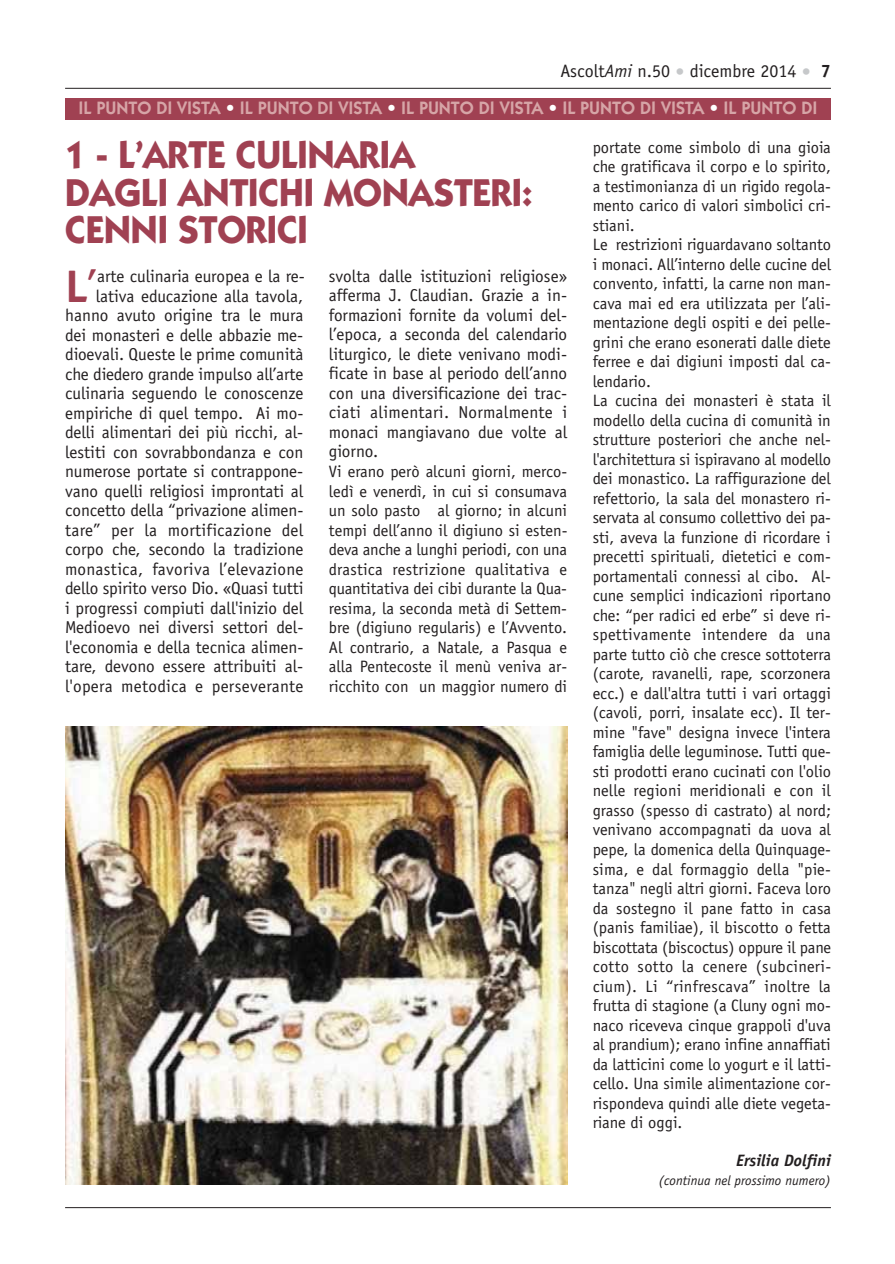
<style>
.page{position:relative;width:895px;height:1264px;background:#fff}
.page>*{position:absolute;margin:0;border:0;box-sizing:border-box;transform-origin:0 0}
.t1{font:700 45.75px "Officina Sans";color:#a04152}
.t2{font:700 39px/37.5px "Itc Kabel";color:#a04152;scale:.95 1}
.t3{font:600 18px "Itc Kabel";color:#d6a5a7}
.t4{font:18px "Officina Sans";color:#231f20}
.t5{font:17.25px/19.5px "Officina Sans";color:#231f20;text-align:right}
.t6{font:16.5px/19.5px "Officina Sans";color:#231f20;text-align:justify}
.t7{font:italic 700 16.5px "Officina Sans";color:#231f20}
.t8{font:italic 13.5px "Officina Sans";color:#231f20}
.s1{font-style:italic}
.s2{color:#c6c8ca}
.s3{font-weight:700}
.s4{color:#fff}
.s5{font-weight:400}
</style>
<div class="page">
<hr style="left:65px;top:88px;width:765px;height:1px;background:#231f20">
<hr style="left:65px;top:1207px;width:765px;height:1px;background:#231f20">
<div style="left:65px;top:98px;width:765px;height:21px;background:#a04152"></div>
<img style="left:65px;top:726px;width:502px;height:458px">
<p class="t4" style="left:560px;top:64px;width:272px">Ascolt<span class="s1">Ami</span> n.50 <span class="s2">•</span> dicembre 2014 <span class="s2">•</span> <span class="s3">7</span></p>
<p class="t3" style="left:79px;top:102px;width:740px">IL PUNTO DI VISTA <span class="s4">•</span> IL PUNTO DI VISTA <span class="s4">•</span> IL PUNTO DI VISTA <span class="s4">•</span> IL PUNTO DI VISTA <span class="s4">•</span> IL PUNTO DI</p>
<h2 class="t2" style="left:65px;top:140px;width:493px">1 - L’ARTE CULINARIA<br>DAGLI ANTICHI MONASTERI:<br>CENNI STORICI</h2>
<h1 class="t1" style="left:65px;top:268px;width:33px">L<span class="s5">’</span></h1>
<p class="t5" style="left:65px;top:268px;width:241px">arte culinaria europea e la re&shy;lativa educazione alla tavola, hanno avuto origine tra le mura dei monasteri e delle abbazie me&shy;dioevali. Queste le prime comunità che diedero grande impulso all’arte culinaria seguendo le conoscenze empiriche di quel tempo. Ai mo&shy;delli alimentari dei più ricchi, al&shy;lestiti con sovrabbondanza e con numerose portate si contrappone&shy;vano quelli religiosi improntati al concetto della “privazione alimen&shy;tare” per la mortificazione del corpo che, secondo la tradizione monastica, favoriva l’elevazione dello spirito verso Dio. «Quasi tutti i progressi compiuti dall'inizio del Medioevo nei diversi settori del&shy;l'economia e della tecnica alimen&shy;tare, devono essere attribuiti al&shy;l'opera metodica e perseverante</p>
<p class="t5" style="left:329px;top:268px;width:240px;text-align:justify">svolta dalle istituzioni religiose» afferma J. Claudian. Grazie a in&shy;formazioni fornite da volumi del&shy;l’epoca, a seconda del calendario liturgico, le diete venivano modi&shy;ficate in base al periodo dell’anno con una diversificazione dei trac&shy;ciati alimentari. Normalmente i monaci mangiavano due volte al giorno.</p>
<p class="t6" style="left:329px;top:463px;width:240px">Vi erano però alcuni giorni, merco&shy;ledì e venerdì, in cui si consumava un solo pasto al giorno; in alcuni tempi dell’anno il digiuno si esten&shy;deva anche a lunghi periodi, con una drastica restrizione qualitativa e quantitativa dei cibi durante la Qua&shy;resima, la seconda metà di Settem&shy;bre (digiuno regularis) e l’Avvento.<br>Al contrario, a Natale, a Pasqua e alla Pentecoste il menù veniva ar&shy;ricchito con un maggior numero di</p>
<p class="t6" style="left:592px;top:139px;width:240px;text-align:left">portate come simbolo di una gioia che gratificava il corpo e lo spirito, a testimonianza di un rigido regola&shy;mento carico di valori simbolici cri&shy;stiani.<br>Le restrizioni riguardavano soltanto i monaci. All’interno delle cucine del convento, infatti, la carne non man&shy;cava mai ed era utilizzata per l’ali&shy;mentazione degli ospiti e dei pelle&shy;grini che erano esonerati dalle diete ferree e dai digiuni imposti dal ca&shy;lendario.<br>La cucina dei monasteri è stata il modello della cucina di comunità in strutture posteriori che anche nel&shy;l'architettura si ispiravano al modello dei monastico. La raffigurazione del refettorio, la sala del monastero ri&shy;servata al consumo collettivo dei pa&shy;sti, aveva la funzione di ricordare i precetti spirituali, dietetici e com&shy;portamentali connessi al cibo. Al&shy;cune semplici indicazioni riportano che: “per radici ed erbe” si deve ri&shy;spettivamente intendere da una parte tutto ciò che cresce sottoterra (carote, ravanelli, rape, scorzonera ecc.) e dall'altra tutti i vari ortaggi (cavoli, porri, insalate ecc). Il ter&shy;mine "fave" designa invece l'intera famiglia delle leguminose. Tutti que&shy;sti prodotti erano cucinati con l'olio nelle regioni meridionali e con il grasso (spesso di castrato) al nord; venivano accompagnati da uova al pepe, la domenica della Quinquage&shy;sima, e dal formaggio della "pie&shy;tanza" negli altri giorni. Faceva loro da sostegno il pane fatto in casa (panis familiae), il biscotto o fetta biscottata (biscoctus) oppure il pane cotto sotto la cenere (subcineri&shy;cium). Li “rinfrescava” inoltre la frutta di stagione (a Cluny ogni mo&shy;naco riceveva cinque grappoli d'uva al prandium); erano infine annaffiati da latticini come lo yogurt e il latti&shy;cello. Una simile alimentazione cor&shy;rispondeva quindi alle diete vegeta&shy;riane di oggi.</p>
<p class="t7" style="left:736px;top:1153px;width:96px">Ersilia Dolfini</p>
<p class="t8" style="left:658px;top:1175px;width:174px">(continua nel prossimo numero)</p>
</div>
